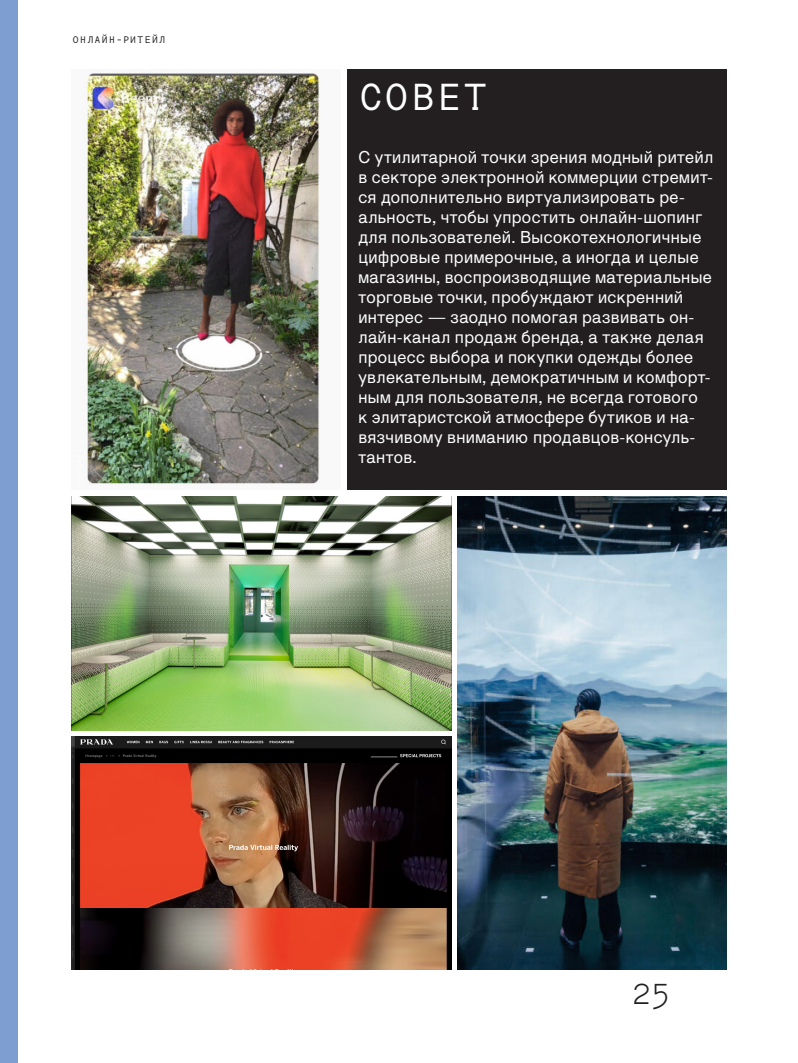
<style>
.page{position:relative;width:798px;height:1063px;background:#fff}
.page>*{position:absolute;margin:0;border:0;box-sizing:border-box;transform-origin:0 0}
.t1{font:500 37.5px "Typewriter v.1";letter-spacing:-.03em;color:#fff}
.t2{font:28.75px "Typewriter ver.8";color:#231f20}
.t3{font:16.25px/20px "Repro";letter-spacing:.02em;color:#fff}
.t4{font:500 9.62px "Typewriter v.1";letter-spacing:.04em;color:#231f20}
</style>
<div class="page">
<div style="left:0;top:0;width:18px;height:1063px;background:#7e9ed2"></div>
<img style="left:457px;top:496px;width:269px;height:473px">
<img style="left:72px;top:496px;width:379px;height:234px">
<img style="left:72px;top:737px;width:379px;height:172px">
<img style="left:72px;top:909px;width:379px;height:60px">
<img style="left:83px;top:71px;width:237px;height:413px">
<div style="left:347px;top:69px;width:379px;height:421px;background:#231f20"></div>
<p class="t4" style="left:72px;top:34px;width:95px">ОНЛАЙН-РИТЕЙЛ</p>
<h1 class="t1" style="left:358px;top:75px;width:130px">CОВЕТ</h1>
<p class="t3" style="left:358px;top:147px;width:356px">С утилитарной точки зрения модный ритейл в секторе электронной коммерции стремит&shy;ся дополнительно виртуализировать ре&shy;альность, чтобы упростить онлайн-шопинг для пользователей. Высокотехнологичные цифровые примерочные, а иногда и целые магазины, воспроизводящие материальные торговые точки, пробуждают искренний интерес — заодно помогая развивать он&shy;лайн-канал продаж бренда, а также делая процесс выбора и покупки одежды более увлекательным, демократичным и комфорт&shy;ным для пользователя, не всегда готового<br>к элитаристской атмосфере бутиков и на&shy;вязчивому вниманию продавцов-консуль&shy;тантов.</p>
<h2 class="t2" style="left:630px;top:977px;width:42px">25</h2>
</div>
